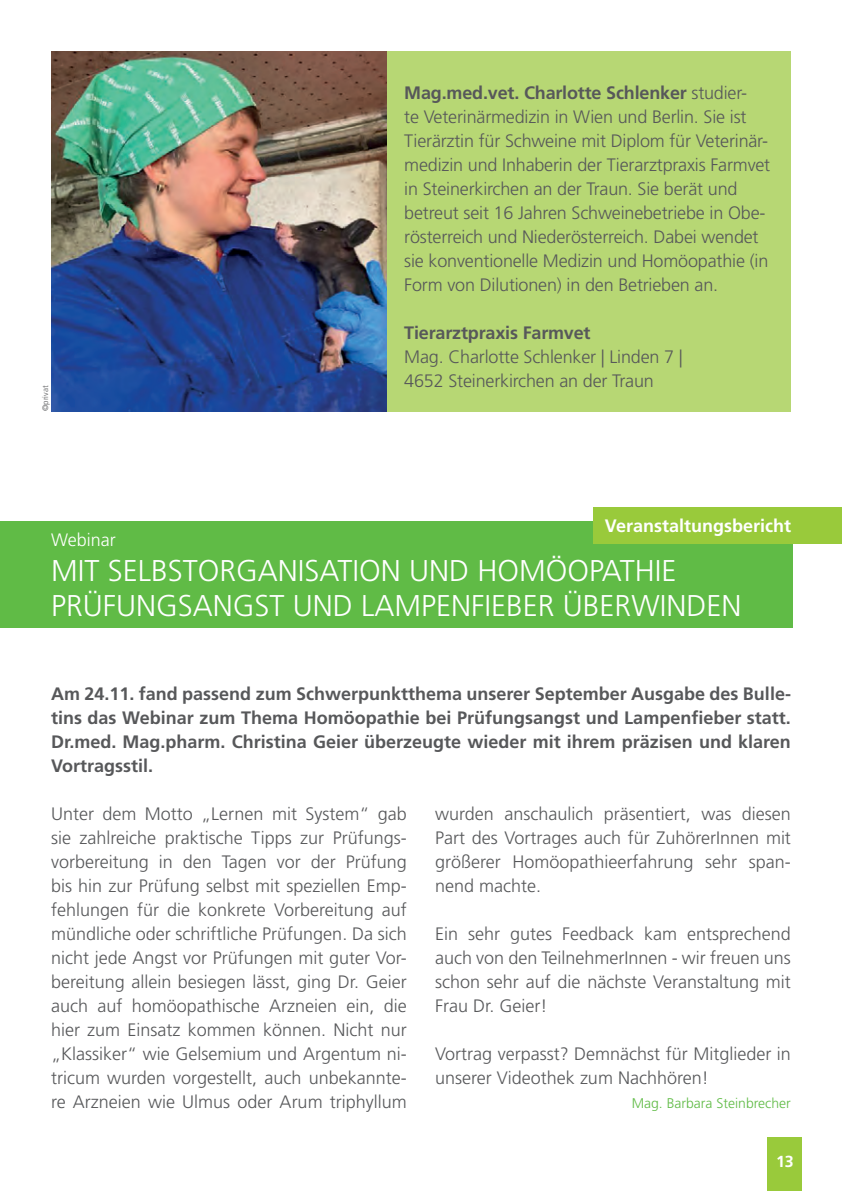
<style>
.page{position:relative;width:842px;height:1191px;background:#fff}
.page>*{position:absolute;margin:0;border:0;box-sizing:border-box;transform-origin:0 0}
.t1{font:300 30px/35px "Frutiger";color:#fff}
.t2{font:300 18px/24px "Frutiger";letter-spacing:-.01em;color:#57585a;text-align:justify}
.t3{font:700 18px/24px "Frutiger";color:#57585a;text-align:justify}
.t4{font:700 18px "Frutiger";color:#fff}
.t5{font:300 18px "Frutiger";color:#fff}
.t6{font:700 16px "Frutiger";color:#fff}
.t7{font:300 14px "Frutiger";color:#60bb46}
.t8{font:300 8px "Frutiger";color:#57585a}
.s1{font-weight:700}
</style>
<div class="page">
<div style="left:768px;top:1137px;width:34px;height:54px;background:#99ca3b"></div>
<img style="left:51px;top:51px;width:336px;height:360px">
<div style="left:387px;top:51px;width:404px;height:360px;background:#b7d774"></div>
<div style="left:0;top:521px;width:793px;height:106px;background:#60bb46"></div>
<div style="left:594px;top:507px;width:248px;height:37px;background:#99ca3b"></div>
<p class="t8" style="left:41px;top:411px;width:27px;rotate:-90deg">©privat</p>
<p class="t2" style="left:404px;top:81px;width:367px;text-align:left"><span class="s1">Mag.med.vet. Charlotte Schlenker</span> studier-<br>te Veterinärmedizin in Wien und Berlin. Sie ist Tierärztin für Schweine mit Diplom für Veterinär&shy;medizin und Inhaberin der Tierarztpraxis Farmvet in Steinerkirchen an der Traun. Sie berät und betreut seit 16 Jahren Schweinebetriebe in Obe&shy;rösterreich und Niederösterreich. Dabei wendet sie konventionelle Medizin und Homöopathie (in Form von Dilutionen) in den Betrieben an.</p>
<p class="t3" style="left:404px;top:321px;width:188px">Tierarztpraxis Farmvet</p>
<p class="t2" style="left:404px;top:345px;width:280px">Mag. Charlotte Schlenker | Linden 7 |<br>4652 Steinerkirchen an der Traun</p>
<p class="t4" style="left:605px;top:515px;width:188px">Veranstaltungsbericht</p>
<p class="t5" style="left:51px;top:530px;width:66px">Webinar</p>
<h1 class="t1" style="left:51px;top:554px;width:692px">MIT SELBSTORGANISATION UND HOMÖOPATHIE<br>PRÜFUNGSANGST UND LAMPENFIEBER ÜBERWINDEN</h1>
<p class="t3" style="left:51px;top:681px;width:741px">Am 24.11. fand passend zum Schwerpunktthema unserer September Ausgabe des Bulle&shy;tins das Webinar zum Thema Homöopathie bei Prüfungsangst und Lampenfieber statt.<br>Dr.med. Mag.pharm. Christina Geier überzeugte wieder mit ihrem präzisen und klaren Vortragsstil.</p>
<p class="t2" style="left:51px;top:801px;width:357px">Unter dem Motto „Lernen mit System“ gab sie zahlreiche praktische Tipps zur Prüfungs&shy;vorbereitung in den Tagen vor der Prüfung bis hin zur Prüfung selbst mit speziellen Emp&shy;fehlungen für die konkrete Vorbereitung auf mündliche oder schriftliche Prüfungen. Da sich nicht jede Angst vor Prüfungen mit guter Vor&shy;bereitung allein besiegen lässt, ging Dr. Geier auch auf homöopathische Arzneien ein, die hier zum Einsatz kommen können. Nicht nur „Klassiker“ wie Gelsemium und Argentum ni&shy;tricum wurden vorgestellt, auch unbekannte&shy;re Arzneien wie Ulmus oder Arum triphyllum</p>
<p class="t2" style="left:435px;top:801px;width:357px">wurden anschaulich präsentiert, was diesen Part des Vortrages auch für ZuhörerInnen mit größerer Homöopathieerfahrung sehr span&shy;nend machte.</p>
<p class="t2" style="left:435px;top:921px;width:357px">Ein sehr gutes Feedback kam entsprechend auch von den TeilnehmerInnen - wir freuen uns schon sehr auf die nächste Veranstaltung mit Frau Dr. Geier!</p>
<p class="t2" style="left:435px;top:1042px;width:357px">Vortrag verpasst? Demnächst für Mitglieder in unserer Videothek zum Nachhören!</p>
<p class="t7" style="left:632px;top:1095px;width:161px">Mag. Barbara Steinbrecher</p>
<p class="t6" style="left:776px;top:1152px;width:19px">13</p>
</div>
